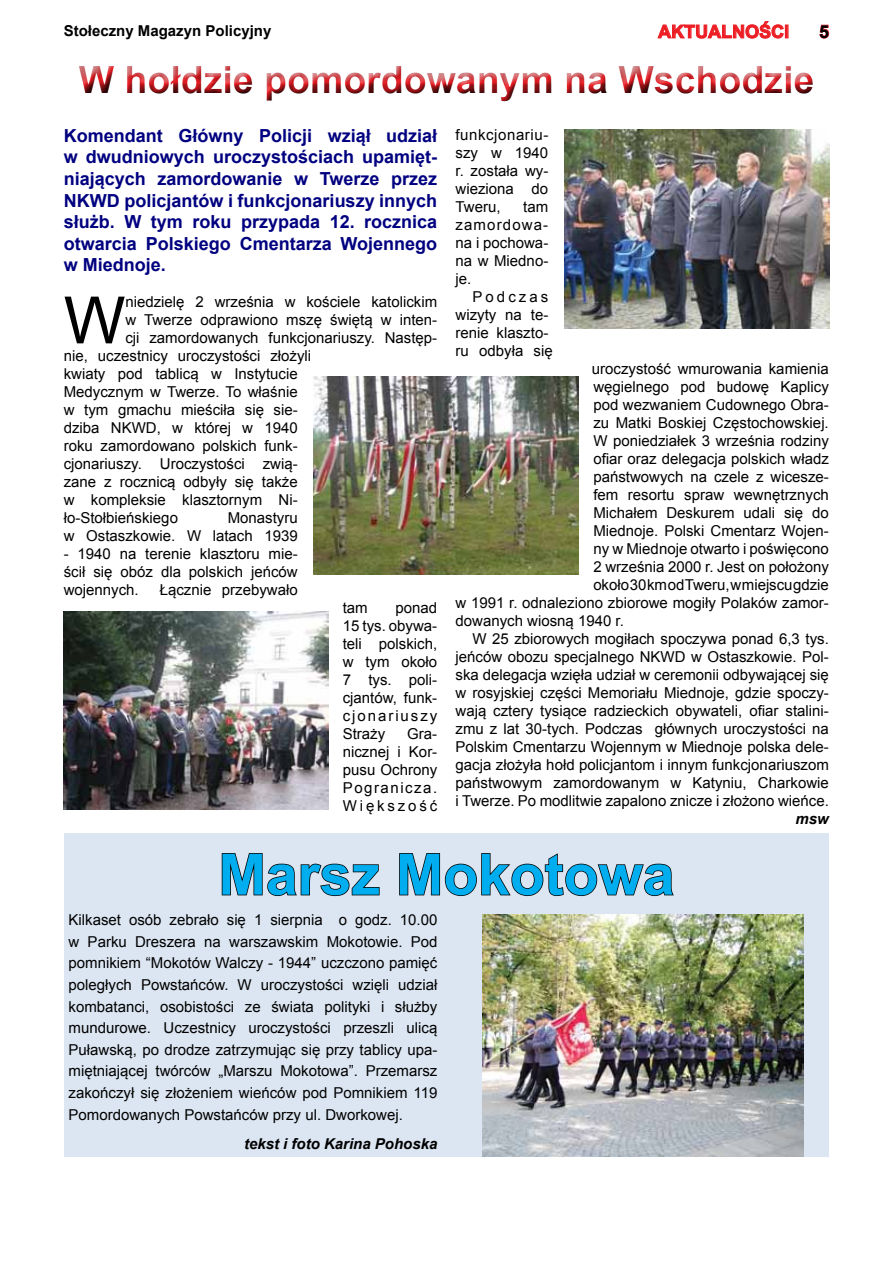
<style>
.page{position:relative;width:893px;height:1263px;background:#fff}
.page>*{position:absolute;margin:0;border:0;box-sizing:border-box;transform-origin:0 0}
.t1{font:65.25px "Arial";color:#000}
.t2{font:700 57px "Arial";color:#00aeef}
.t3{font:700 37.5px "Arial";color:#ed1d24}
.t4{font:700 18px/21.6px "Arial";color:#000080;text-align:justify}
.t5{font:700 18px "Arial";color:#ed1d24}
.t6{font:700 18px "Arial";color:#000}
.t7{font:15px/18px "Arial";color:#000;text-align:justify}
.t8{font:italic 700 15px "Arial";color:#000}
.t9{font:700 15px "Arial";color:#000}
</style>
<div class="page">
<svg style="left:657px;top:21px;width:131px;height:18px"></svg>
<svg style="left:819px;top:24px;width:10px;height:15px"></svg>
<div style="left:76px;top:59px;width:748px;height:52px;background:#000;opacity:.75"></div>
<img style="left:565px;top:130px;width:264px;height:198px">
<img style="left:314px;top:376px;width:264px;height:199px">
<img style="left:64px;top:611px;width:264px;height:198px">
<div style="left:64px;top:833px;width:765px;height:324px;background:#dce6f2"></div>
<svg style="left:221px;top:853px;width:159px;height:44px"></svg>
<svg style="left:399px;top:853px;width:275px;height:44px"></svg>
<img style="left:483px;top:914px;width:320px;height:243px">
<p class="t9" style="left:64px;top:20px;width:209px">Stołeczny Magazyn Policyjny</p>
<p class="t5" style="left:658px;top:20px;width:132px">AKTUALNOŚCI</p>
<p class="t6" style="left:819px;top:20px;width:12px">5</p>
<h3 class="t3" style="left:79px;top:55px;width:737px">W hołdzie pomordowanym na Wschodzie</h3>
<p class="t4" style="left:64px;top:125px;width:375px">Komendant Główny Policji wziął udział w dwudniowych uroczystościach upamięt&shy;niających zamordowanie w Twerze przez NKWD policjantów i funkcjonariuszy innych służb. W tym roku przypada 12. rocznica otwarcia Polskiego Cmentarza Wojennego w Miednoje.</p>
<h1 class="t1" style="left:64px;top:278px;width:63px">W</h1>
<p class="t7" style="left:125px;top:293px;width:313px">niedzielę 2 września w kościele katolickim</p>
<p class="t7" style="left:125px;top:311px;width:313px">w Twerze odprawiono mszę świętą w inten-</p>
<p class="t7" style="left:125px;top:329px;width:313px">cji zamordowanych funkcjonariuszy. Następ-</p>
<p class="t7" style="left:64px;top:347px;width:249px">nie, uczestnicy uroczystości złożyli</p>
<p class="t7" style="left:64px;top:365px;width:235px">kwiaty pod tablicą w Instytucie</p>
<p class="t7" style="left:64px;top:383px;width:235px">Medycznym w Twerze. To właśnie</p>
<p class="t7" style="left:64px;top:401px;width:235px">w tym gmachu mieściła się sie-</p>
<p class="t7" style="left:64px;top:419px;width:235px">dziba NKWD, w której w 1940</p>
<p class="t7" style="left:64px;top:437px;width:235px">roku zamordowano polskich funk-</p>
<p class="t7" style="left:64px;top:455px;width:235px">cjonariuszy. Uroczystości zwią-</p>
<p class="t7" style="left:64px;top:473px;width:235px">zane z rocznicą odbyły się także</p>
<p class="t7" style="left:64px;top:491px;width:235px">w kompleksie klasztornym Ni-</p>
<p class="t7" style="left:64px;top:509px;width:116px">ło-Stołbieńskiego</p>
<p class="t7" style="left:64px;top:509px;width:235px;text-align:right">Monastyru<br>w Ostaszkowie. W latach 1939</p>
<p class="t7" style="left:64px;top:545px;width:235px">- 1940 na terenie klasztoru mie&shy;ścił się obóz dla polskich jeńców wojennych.</p>
<p class="t7" style="left:160px;top:581px;width:140px">Łącznie przebywało</p>
<p class="t7" style="left:343px;top:599px;width:96px;text-indent:53px">ponad 15 tys. obywa&shy;teli polskich, w tym około 7 tys. poli&shy;cjantów, funk&shy;cjonariuszy Straży</p>
<p class="t7" style="left:343px;top:599px;width:27px">tam</p>
<p class="t7" style="left:343px;top:725px;width:96px;text-indent:64px">Gra&shy;nicznej i Kor&shy;pusu Ochrony Pogranicza.<br>Większość</p>
<p class="t7" style="left:455px;top:125px;width:94px">funkcjonariu&shy;szy w 1940 r. została wy&shy;wieziona do Tweru,</p>
<p class="t7" style="left:455px;top:197px;width:94px;text-indent:68px">tam zamordowa&shy;na i pochowa&shy;na w Miedno&shy;je.</p>
<p class="t7" style="left:455px;top:287px;width:99px;text-align:left;text-indent:17px">Podczas wizyty na te&shy;renie klaszto&shy;ru odbyła się</p>
<p class="t7" style="left:592px;top:359px;width:238px">uroczystość wmurowania kamienia</p>
<p class="t7" style="left:593px;top:377px;width:237px">węgielnego pod budowę Kaplicy</p>
<p class="t7" style="left:593px;top:395px;width:237px">pod wezwaniem Cudownego Obra-</p>
<p class="t7" style="left:593px;top:413px;width:237px">zu Matki Boskiej Częstochowskiej.</p>
<p class="t7" style="left:593px;top:431px;width:237px">W poniedziałek 3 września rodziny</p>
<p class="t7" style="left:593px;top:449px;width:237px">ofiar oraz delegacja polskich władz</p>
<p class="t7" style="left:593px;top:467px;width:237px">państwowych na czele z wicesze-</p>
<p class="t7" style="left:593px;top:485px;width:237px">fem resortu spraw wewnętrznych</p>
<p class="t7" style="left:593px;top:503px;width:237px">Michałem Deskurem udali się do</p>
<p class="t7" style="left:593px;top:521px;width:237px">Miednoje. Polski Cmentarz Wojen-</p>
<p class="t7" style="left:593px;top:539px;width:237px">ny w Miednoje otwarto i poświęcono</p>
<p class="t7" style="left:593px;top:557px;width:237px">2 września 2000 r. Jest on położony</p>
<p class="t7" style="left:593px;top:575px;width:237px">około 30 km od Tweru, w miejscu gdzie</p>
<p class="t7" style="left:455px;top:593px;width:375px">w 1991 r. odnaleziono zbiorowe mogiły Polaków zamor-</p>
<p class="t7" style="left:455px;top:611px;width:170px">dowanych wiosną 1940 r.</p>
<p class="t7" style="left:472px;top:629px;width:358px">W 25 zbiorowych mogiłach spoczywa ponad 6,3 tys.</p>
<p class="t7" style="left:455px;top:647px;width:375px">jeńców obozu specjalnego NKWD w Ostaszkowie. Pol-</p>
<p class="t7" style="left:455px;top:665px;width:375px">ska delegacja wzięła udział w ceremonii odbywającej się</p>
<p class="t7" style="left:455px;top:683px;width:375px">w rosyjskiej części Memoriału Miednoje, gdzie spoczy-</p>
<p class="t7" style="left:455px;top:701px;width:375px">wają cztery tysiące radzieckich obywateli, ofiar stalini-</p>
<p class="t7" style="left:455px;top:719px;width:375px">zmu z lat 30-tych. Podczas głównych uroczystości na</p>
<p class="t7" style="left:455px;top:737px;width:375px">Polskim Cmentarzu Wojennym w Miednoje polska dele-</p>
<p class="t7" style="left:455px;top:755px;width:375px">gacja złożyła hołd policjantom i innym funkcjonariuszom</p>
<p class="t7" style="left:455px;top:773px;width:375px">państwowym zamordowanym w Katyniu, Charkowie</p>
<p class="t7" style="left:455px;top:792px;width:375px">i Twerze. Po modlitwie zapalono znicze i złożono wieńce.</p>
<p class="t8" style="left:795px;top:809px;width:35px">msw</p>
<h2 class="t2" style="left:218px;top:837px;width:458px">Marsz Mokotowa</h2>
<p class="t7" style="left:69px;top:909px;width:370px;line-height:21.6px">Kilkaset osób zebrało się 1 sierpnia o godz. 10.00 w Parku Dreszera na warszawskim Mokotowie. Pod pomnikiem “Mokotów Walczy - 1944” uczczono pamięć poległych Powstańców. W uroczystości wzięli udział kombatanci, osobistości ze świata polityki i służby mundurowe. Uczestnicy uroczystości przeszli ulicą Puławską, po drodze zatrzymując się przy tablicy upa&shy;miętniającej twórców „Marszu Mokotowa”. Przemarsz zakończył się złożeniem wieńców pod Pomnikiem 119<br>Pomordowanych Powstańców przy ul. Dworkowej.</p>
<p class="t8" style="left:244px;top:1133px;width:195px">tekst i foto Karina Pohoska</p>
</div>
